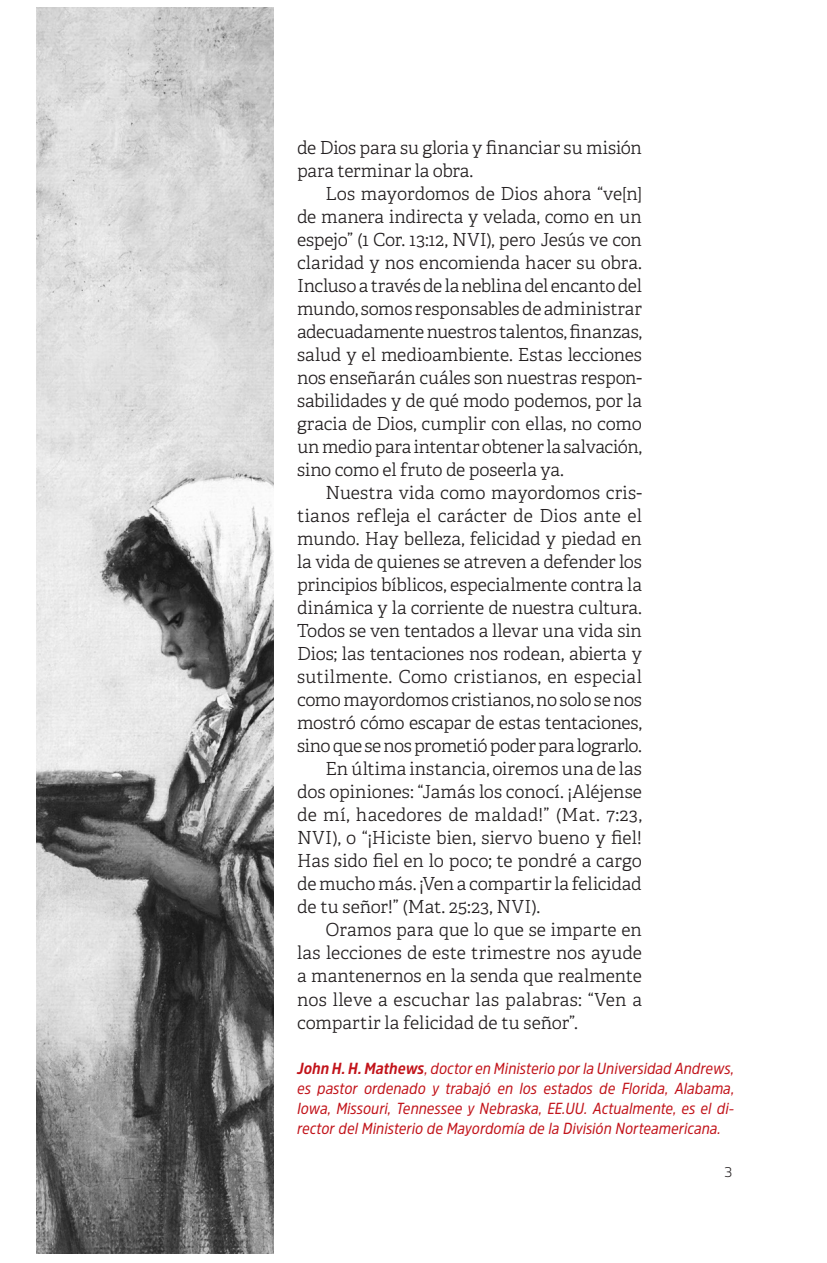
<style>
.page{position:relative;width:827px;height:1263px;background:#fff}
.page>*{position:absolute;margin:0;border:0;box-sizing:border-box;transform-origin:0 0}
.t1{font:300 18px/23px "Adelle Basic";letter-spacing:-.005em;color:#231f20}
.t2{font:300 18px "Adelle Basic";letter-spacing:.015em;color:#231f20}
.t3{font:300 18px "Adelle Basic";letter-spacing:-.025em;color:#231f20}
.t4{font:italic 16px/20px "Amsi Pro Narw";letter-spacing:.005em;color:#c2131a;text-align:justify}
.t5{font:300 14px "Amsi Pro";color:#231f20}
.s1{font-weight:700}
</style>
<div class="page">
<img style="left:36px;top:8px;width:237px;height:1245px">
<p class="t1" style="left:297px;top:136px;width:346px">de Dios para su gloria y financiar su misión para terminar la obra.</p>
<p class="t1" style="left:297px;top:182px;width:346px;text-align:justify;text-indent:28px">Los mayordomos de Dios ahora “ve[n] de manera indirecta y velada, como en un espejo” (1 Cor. 13:12, NVI), pero Jesús ve con claridad y nos encomienda hacer su obra.<br>Incluso a través de la neblina del encanto del mundo, somos responsables de administrar adecuadamente nuestros talentos, finanzas, salud y el medioambiente. Estas lecciones nos enseñarán cuáles son nuestras respon&shy;sabilidades y de qué modo podemos, por la gracia de Dios, cumplir con ellas, no como un medio para intentar obtener la salvación, sino como el fruto de poseerla ya.</p>
<p class="t1" style="left:325px;top:481px;width:318px">Nuestra vida como mayordomos cris-</p>
<p class="t1" style="left:297px;top:504px;width:346px">tianos refleja el carácter de Dios ante el</p>
<p class="t1" style="left:297px;top:527px;width:346px">mundo. Hay belleza, felicidad y piedad en</p>
<p class="t1" style="left:297px;top:550px;width:346px">la vida de quienes se atreven a defender los</p>
<p class="t1" style="left:297px;top:573px;width:346px">principios bíblicos, especialmente contra la</p>
<p class="t1" style="left:297px;top:596px;width:346px">dinámica y la corriente de nuestra cultura.</p>
<p class="t1" style="left:297px;top:619px;width:346px">Todos se ven tentados a llevar una vida sin</p>
<p class="t1" style="left:297px;top:642px;width:346px">Dios; las tentaciones nos rodean, abierta y</p>
<p class="t1" style="left:297px;top:665px;width:346px">sutilmente. Como cristianos, en especial</p>
<p class="t1" style="left:297px;top:688px;width:346px">como mayordomos cristianos, no solo se nos</p>
<p class="t1" style="left:297px;top:711px;width:346px">mostró cómo escapar de estas tentaciones,</p>
<p class="t3" style="left:297px;top:735px;width:346px">sino que se nos prometió poder para lograrlo.</p>
<p class="t1" style="left:325px;top:757px;width:318px">En última instancia, oiremos una de las</p>
<p class="t1" style="left:297px;top:780px;width:346px">dos opiniones: “Jamás los conocí. ¡Aléjense</p>
<p class="t2" style="left:297px;top:804px;width:346px">de mí, hacedores de maldad!” (Mat. 7:23,</p>
<p class="t1" style="left:297px;top:826px;width:346px">NVI), o “¡Hiciste bien, siervo bueno y fiel!</p>
<p class="t1" style="left:297px;top:849px;width:346px">Has sido fiel en lo poco; te pondré a cargo</p>
<p class="t1" style="left:297px;top:872px;width:346px">de mucho más. ¡Ven a compartir la felicidad</p>
<p class="t1" style="left:297px;top:895px;width:244px">de tu señor!” (Mat. 25:23, NVI).</p>
<p class="t1" style="left:325px;top:918px;width:318px">Oramos para que lo que se imparte en</p>
<p class="t1" style="left:297px;top:941px;width:346px">las lecciones de este trimestre nos ayude</p>
<p class="t1" style="left:297px;top:964px;width:346px">a mantenernos en la senda que realmente</p>
<p class="t2" style="left:297px;top:988px;width:346px">nos lleve a escuchar las palabras: “Ven a</p>
<p class="t1" style="left:297px;top:1010px;width:282px">compartir la felicidad de tu señor”.</p>
<p class="t4" style="left:297px;top:1058px;width:438px"><span class="s1">John H. H. Mathews</span>, doctor en Ministerio por la Universidad Andrews, es pastor ordenado y trabajó en los estados de Florida, Alabama, Iowa, Missouri, Tennessee y Nebraska, EE.UU. Actualmente, es el di&shy;rector del Ministerio de Mayordomía de la División Norteamericana.</p>
<p class="t5" style="left:724px;top:1162px;width:9px">3</p>
</div>
